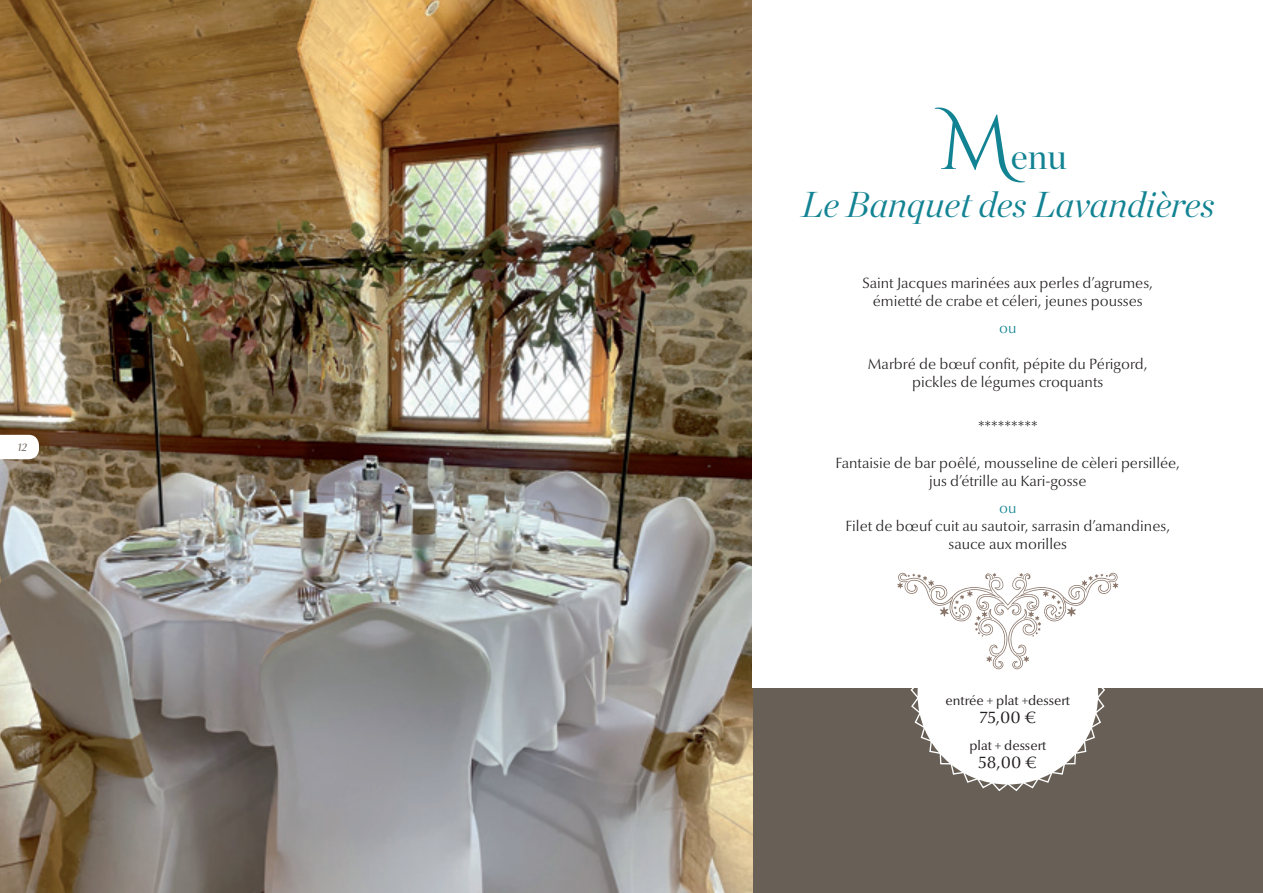
<style>
.page{position:relative;width:1263px;height:893px;background:#686056}
.page>*{position:absolute;margin:0;border:0;box-sizing:border-box;transform-origin:0 0}
.t1{font:italic 300 36px "Chronicle Display";color:#128393}
.t2{font:36px "Chronicle Display";color:#128393}
.t3{font:16.5px "Optima Nova LT Pro";color:#231f20}
.t4{font:300 15px/18px "Optima Nova LT Pro";color:#231f20;text-align:center}
.t5{font:300 15px "Optima Nova LT Pro";color:#128393}
.t6{font:13.5px "Optima Nova LT Pro";color:#231f20}
.t7{font:italic 10.65px "Optima Nova LT Pro";color:#686056}
</style>
<div class="page">
<img style="left:0;top:0;width:753px;height:893px">
<div style="left:753px;top:0;width:510px;height:688px;background:#fff"></div>
<svg style="left:897px;top:573px;width:221px;height:219px"></svg>
<svg style="left:935px;top:108px;width:90px;height:74px"></svg>
<svg style="left:0;top:435px;width:39px;height:24px"></svg>
<p class="t7" style="left:17px;top:441px;width:13px">12</p>
<h1 class="t2" style="left:1011px;top:129px;width:58px">enu</h1>
<h1 class="t1" style="left:801px;top:176px;width:415px">Le Banquet des Lavandières</h1>
<p class="t4" style="left:862px;top:273px;width:292px">Saint Jacques marinées aux perles d’agrumes, émietté de crabe et céleri, jeunes pousses</p>
<p class="t5" style="left:999px;top:318px;width:19px">ou</p>
<p class="t4" style="left:868px;top:354px;width:281px">Marbré de bœuf confit, pépite du Périgord, pickles de légumes croquants</p>
<p class="t4" style="left:978px;top:417px;width:61px">*********</p>
<p class="t4" style="left:835px;top:453px;width:346px">Fantaisie de bar poêlé, mousseline de cèleri persillée, jus d’étrille au Kari-gosse</p>
<p class="t5" style="left:999px;top:498px;width:19px">ou</p>
<p class="t4" style="left:845px;top:516px;width:326px">Filet de bœuf cuit au sautoir, sarrasin d’amandines, sauce aux morilles</p>
<p class="t6" style="left:945px;top:692px;width:126px">entrée + plat +dessert</p>
<p class="t3" style="left:979px;top:707px;width:58px">75,00 €</p>
<p class="t6" style="left:969px;top:737px;width:78px">plat + dessert</p>
<p class="t3" style="left:979px;top:752px;width:60px">58,00 €</p>
</div>
